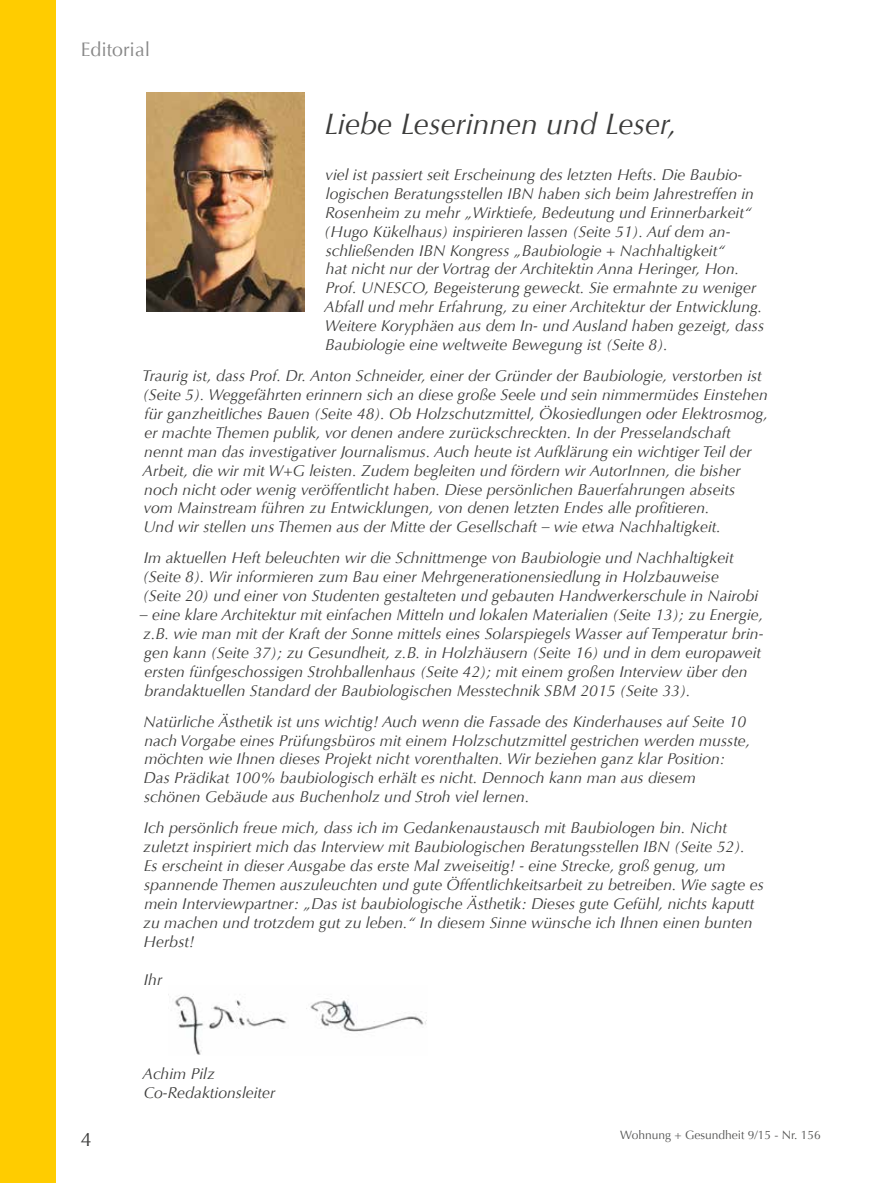
<style>
.page{position:relative;width:872px;height:1183px;background:#fff}
.page>*{position:absolute;margin:0;border:0;box-sizing:border-box;transform-origin:0 0}
.t1{font:italic 30px "Optima";color:#3c3c3b}
.t2{font:19.5px "Optima";color:#878787}
.t3{font:19.5px "Optima";color:#3c3c3b}
.t4{font:italic 15.75px/18.9px "Optima";color:#3c3c3b}
.t5{font:12px "Optima";color:#575756}
</style>
<div class="page">
<div style="left:0;top:0;width:55px;height:1182px;background:#fc0"></div>
<img style="left:146px;top:93px;width:158px;height:219px">
<img style="left:168px;top:994px;width:259px;height:60px">
<p class="t2" style="left:81px;top:38px;width:71px">Editorial</p>
<h1 class="t1" style="left:324px;top:106px;width:353px">Liebe Leserinnen und Leser,</h1>
<p class="t4" style="left:324px;top:165px;width:441px">viel ist passiert seit Erscheinung des letzten Hefts. Die Baubio&shy;logischen Beratungsstellen IBN haben sich beim Jahrestreffen in Rosenheim zu mehr „Wirktiefe, Bedeutung und Erinnerbarkeit“ (Hugo Kükelhaus) inspirieren lassen (Seite 51). Auf dem an&shy;schließenden IBN Kongress „Baubiologie + Nachhaltigkeit“<br>hat nicht nur der Vortrag der Architektin Anna Heringer, Hon.<br>Prof. UNESCO, Begeisterung geweckt. Sie ermahnte zu weniger Abfall und mehr Erfahrung, zu einer Architektur der Entwicklung.<br>Weitere Koryphäen aus dem In- und Ausland haben gezeigt, dass Baubiologie eine weltweite Bewegung ist (Seite 8).</p>
<p class="t4" style="left:142px;top:366px;width:627px">Traurig ist, dass Prof. Dr. Anton Schneider, einer der Gründer der Baubiologie, verstorben ist (Seite 5). Weggefährten erinnern sich an diese große Seele und sein nimmermüdes Einstehen für ganzheitliches Bauen (Seite 48). Ob Holzschutzmittel, Ökosiedlungen oder Elektrosmog, er machte Themen publik, vor denen andere zurückschreckten. In der Presselandschaft nennt man das investigativer Journalismus. Auch heute ist Aufklärung ein wichtiger Teil der Arbeit, die wir mit W+G leisten. Zudem begleiten und fördern wir AutorInnen, die bisher noch nicht oder wenig veröffentlicht haben. Diese persönlichen Bauerfahrungen abseits<br>vom Mainstream führen zu Entwicklungen, von denen letzten Endes alle profitieren.<br>Und wir stellen uns Themen aus der Mitte der Gesellschaft – wie etwa Nachhaltigkeit.</p>
<p class="t4" style="left:143px;top:548px;width:617px">Im aktuellen Heft beleuchten wir die Schnittmenge von Baubiologie und Nachhaltigkeit (Seite 8). Wir informieren zum Bau einer Mehrgenerationensiedlung in Holzbauweise (Seite 20) und einer von Studenten gestalteten und gebauten Handwerkerschule in Nairobi</p>
<p class="t4" style="left:140px;top:605px;width:625px">– eine klare Architektur mit einfachen Mitteln und lokalen Materialien (Seite 13); zu Energie, z.B. wie man mit der Kraft der Sonne mittels eines Solarspiegels Wasser auf Temperatur brin&shy;gen kann (Seite 37); zu Gesundheit, z.B. in Holzhäusern (Seite 16) und in dem europaweit ersten fünfgeschossigen Strohballenhaus (Seite 42); mit einem großen Interview über den brandaktuellen Standard der Baubiologischen Messtechnik SBM 2015 (Seite 33).</p>
<p class="t4" style="left:144px;top:711px;width:608px">Natürliche Ästhetik ist uns wichtig! Auch wenn die Fassade des Kinderhauses auf Seite 10 nach Vorgabe eines Prüfungsbüros mit einem Holzschutzmittel gestrichen werden musste, möchten wie Ihnen dieses Projekt nicht vorenthalten. Wir beziehen ganz klar Position:<br>Das Prädikat 100% baubiologisch erhält es nicht. Dennoch kann man aus diesem schönen Gebäude aus Buchenholz und Stroh viel lernen.</p>
<p class="t4" style="left:143px;top:818px;width:622px">Ich persönlich freue mich, dass ich im Gedankenaustausch mit Baubiologen bin. Nicht zuletzt inspiriert mich das Interview mit Baubiologischen Beratungsstellen IBN (Seite 52).<br>Es erscheint in dieser Ausgabe das erste Mal zweiseitig! - eine Strecke, groß genug, um spannende Themen auszuleuchten und gute Öffentlichkeitsarbeit zu betreiben. Wie sagte es mein Interviewpartner: „Das ist baubiologische Ästhetik: Dieses gute Gefühl, nichts kaputt zu machen und trotzdem gut zu leben.“ In diesem Sinne wünsche ich Ihnen einen bunten Herbst!</p>
<p class="t4" style="left:144px;top:969px;width:20px">Ihr</p>
<p class="t4" style="left:142px;top:1064px;width:134px">Achim Pilz<br>Co-Redaktionsleiter</p>
<p class="t3" style="left:81px;top:1127px;width:12px">4</p>
<p class="t5" style="left:620px;top:1127px;width:202px">Wohnung + Gesundheit 9/15 - Nr. 156</p>
</div>
